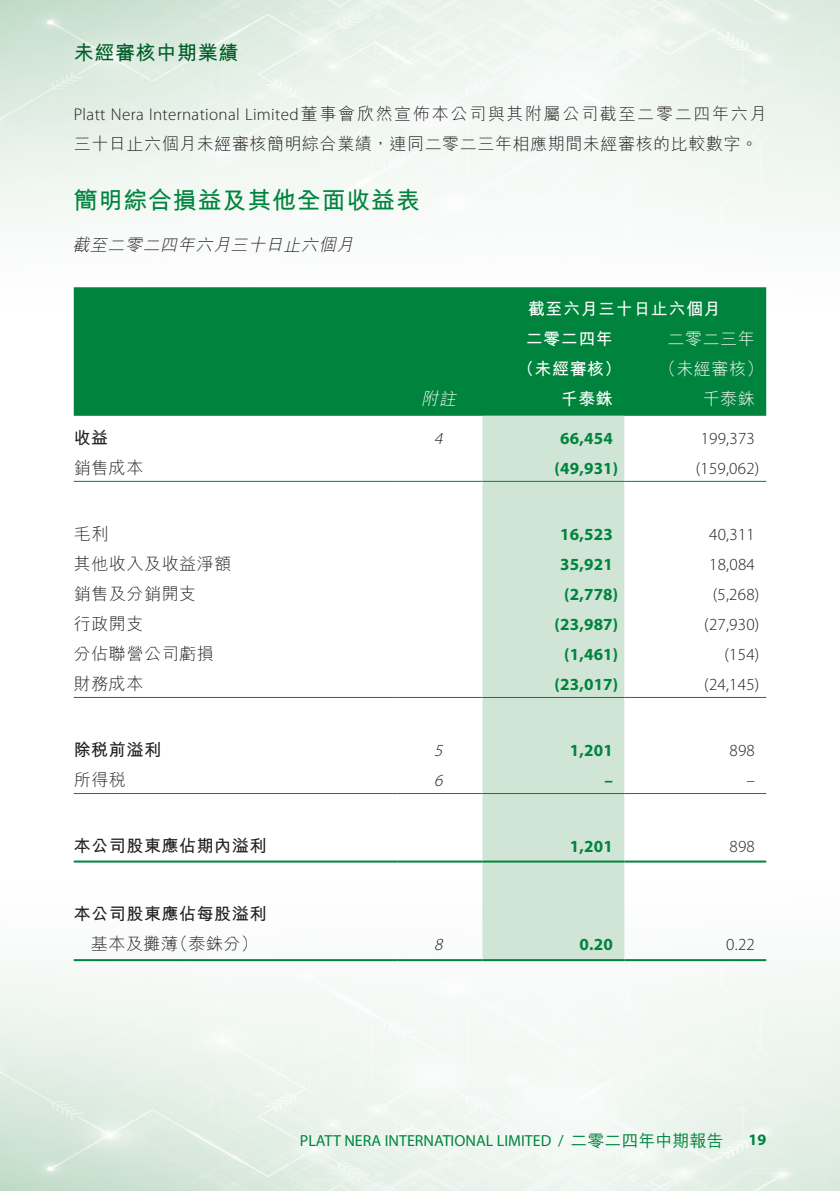
<style>
.page{position:relative;width:840px;height:1191px;background:#fff}
.page>*{position:absolute;margin:0;border:0;box-sizing:border-box;transform-origin:0 0}
.t1{font:700 24px "M Hei HK";letter-spacing:.03em;color:#00843d}
._01_H1{font:700 20px "M Hei HK";letter-spacing:.03em;color:#005e27}
._00_txt{font:300 17px/30px "M Hei HK";letter-spacing:.035em;color:#231f20}
._50_Table_txt{font:700 17px "Myriad Pro";letter-spacing:.01em;color:#00843d}
._50_Table_txt-2{font:300 17px "Myriad Pro";letter-spacing:.015em;color:#231f20}
._50_Table_txt-3{font:300 17px "M Hei HK";letter-spacing:.035em;color:#231f20}
._50_Table_txt-4{font:700 17px "M Hei HK";letter-spacing:.03em;color:#231f20}
._50_Table_txt-5{font:700 17px "M Hei HK";letter-spacing:.03em;color:#fff}
.t2{font:italic 300 17px "M Hei HK";color:#231f20}
._50_Table_txt-6{font:300 17px "M Hei HK";letter-spacing:.035em;color:#fff}
._50_Table_txt-7{font:italic 300 17px "Myriad Pro";color:#231f20}
._50_Table_txt-8{font:italic 300 17px "M Hei HK";color:#fff}
.t3{font:16px "Myriad Pro";color:#00843d}
.t4{font:700 16px "Myriad Pro";color:#00843d}
.s1{font-family:"Myriad Pro"}
.s2{font-family:"M Hei HK";font-weight:500;font-size:17px}
</style>
<div class="page">
<img style="left:0;top:882px;width:839px;height:309px">
<img style="left:0;top:0;width:839px;height:309px">
<div style="left:74px;top:287px;width:691px;height:129px;background:#00843d"></div>
<div style="left:482px;top:416px;width:142px;height:543px;background:#d1e5d6"></div>
<hr style="left:74px;top:481px;width:323px;height:1px;background:#00843d">
<hr style="left:397px;top:481px;width:85px;height:1px;background:#00843d">
<hr style="left:482px;top:481px;width:142px;height:1px;background:#00843d">
<hr style="left:624px;top:481px;width:141px;height:1px;background:#00843d">
<hr style="left:74px;top:697px;width:323px;height:1px;background:#00843d">
<hr style="left:397px;top:697px;width:85px;height:1px;background:#00843d">
<hr style="left:482px;top:697px;width:142px;height:1px;background:#00843d">
<hr style="left:624px;top:697px;width:141px;height:1px;background:#00843d">
<hr style="left:74px;top:793px;width:323px;height:1px;background:#00843d">
<hr style="left:397px;top:793px;width:85px;height:1px;background:#00843d">
<hr style="left:482px;top:793px;width:142px;height:1px;background:#00843d">
<hr style="left:624px;top:793px;width:141px;height:1px;background:#00843d">
<hr style="left:74px;top:860px;width:323px;height:2px;background:#00843d">
<hr style="left:397px;top:860px;width:85px;height:2px;background:#00843d">
<hr style="left:482px;top:860px;width:142px;height:2px;background:#00843d">
<hr style="left:624px;top:860px;width:141px;height:2px;background:#00843d">
<hr style="left:74px;top:959px;width:323px;height:2px;background:#00843d">
<hr style="left:397px;top:959px;width:85px;height:2px;background:#00843d">
<hr style="left:482px;top:959px;width:142px;height:2px;background:#00843d">
<hr style="left:624px;top:959px;width:141px;height:2px;background:#00843d">
<p class="_01_H1" style="left:74px;top:38px;width:166px">未經審核中期業績</p>
<p class="_00_txt" style="left:74px;top:99px;width:693px"><span class="s1">Platt Nera International Limited</span>董事會欣然宣佈本公司與其附屬公司截至二零二四年六月三十日止六個月未經審核簡明綜合業績，連同二零二三年相應期間未經審核的比較數字。</p>
<p class="t1" style="left:74px;top:182px;width:347px">簡明綜合損益及其他全面收益表</p>
<p class="t2" style="left:72px;top:236px;width:286px">截至二零二四年六月三十日止六個月</p>
<p class="_50_Table_txt-5" style="left:527px;top:296px;width:194px">截至六月三十日止六個月</p>
<p class="_50_Table_txt-5" style="left:525px;top:326px;width:89px">二零二四年</p>
<p class="_50_Table_txt-6" style="left:667px;top:330px;width:89px">二零二三年</p>
<p class="_50_Table_txt-5" style="left:517px;top:356px;width:106px">（未經審核）</p>
<p class="_50_Table_txt-6" style="left:658px;top:360px;width:106px">（未經審核）</p>
<p class="_50_Table_txt-8" style="left:421px;top:390px;width:40px">附註</p>
<p class="_50_Table_txt-5" style="left:560px;top:386px;width:54px">千泰銖</p>
<p class="_50_Table_txt-6" style="left:702px;top:390px;width:54px">千泰銖</p>
<p class="_50_Table_txt-4" style="left:74px;top:425px;width:36px">收益</p>
<p class="_50_Table_txt-7" style="left:434px;top:428px;width:14px">4</p>
<p class="_50_Table_txt" style="left:560px;top:427px;width:54px">66,454</p>
<p class="_50_Table_txt-2" style="left:700px;top:428px;width:56px">199,373</p>
<p class="_50_Table_txt-3" style="left:74px;top:459px;width:71px">銷售成本</p>
<p class="_50_Table_txt" style="left:554px;top:457px;width:65px">(49,931)</p>
<p class="_50_Table_txt-2" style="left:695px;top:458px;width:65px">(159,062)</p>
<p class="_50_Table_txt-3" style="left:74px;top:525px;width:36px">毛利</p>
<p class="_50_Table_txt" style="left:560px;top:523px;width:54px">16,523</p>
<p class="_50_Table_txt-2" style="left:708px;top:524px;width:47px">40,311</p>
<p class="_50_Table_txt-3" style="left:74px;top:555px;width:159px">其他收入及收益淨額</p>
<p class="_50_Table_txt" style="left:560px;top:553px;width:54px">35,921</p>
<p class="_50_Table_txt-2" style="left:708px;top:554px;width:47px">18,084</p>
<p class="_50_Table_txt-3" style="left:74px;top:585px;width:124px">銷售及分銷開支</p>
<p class="_50_Table_txt" style="left:564px;top:583px;width:56px">(2,778)</p>
<p class="_50_Table_txt-2" style="left:712px;top:584px;width:48px">(5,268)</p>
<p class="_50_Table_txt-3" style="left:74px;top:615px;width:71px">行政開支</p>
<p class="_50_Table_txt" style="left:554px;top:613px;width:65px">(23,987)</p>
<p class="_50_Table_txt-2" style="left:703px;top:614px;width:56px">(27,930)</p>
<p class="_50_Table_txt-3" style="left:74px;top:645px;width:141px">分佔聯營公司虧損</p>
<p class="_50_Table_txt" style="left:564px;top:643px;width:56px">(1,461)</p>
<p class="_50_Table_txt-2" style="left:724px;top:644px;width:36px">(154)</p>
<p class="_50_Table_txt-3" style="left:74px;top:675px;width:71px">財務成本</p>
<p class="_50_Table_txt" style="left:554px;top:673px;width:65px">(23,017)</p>
<p class="_50_Table_txt-2" style="left:703px;top:674px;width:56px">(24,145)</p>
<p class="_50_Table_txt-4" style="left:74px;top:737px;width:89px">除稅前溢利</p>
<p class="_50_Table_txt-7" style="left:434px;top:740px;width:14px">5</p>
<p class="_50_Table_txt" style="left:569px;top:739px;width:44px">1,201</p>
<p class="_50_Table_txt-2" style="left:729px;top:740px;width:27px">898</p>
<p class="_50_Table_txt-3" style="left:74px;top:771px;width:54px">所得稅</p>
<p class="_50_Table_txt-7" style="left:434px;top:770px;width:14px">6</p>
<p class="_50_Table_txt" style="left:604px;top:769px;width:10px">–</p>
<p class="_50_Table_txt-2" style="left:745px;top:770px;width:10px">–</p>
<p class="_50_Table_txt-4" style="left:74px;top:833px;width:194px">本公司股東應佔期內溢利</p>
<p class="_50_Table_txt" style="left:569px;top:835px;width:44px">1,201</p>
<p class="_50_Table_txt-2" style="left:729px;top:836px;width:27px">898</p>
<p class="_50_Table_txt-4" style="left:74px;top:901px;width:194px">本公司股東應佔每股溢利</p>
<p class="_50_Table_txt-3" style="left:91px;top:935px;width:168px">基本及攤薄（泰銖分）</p>
<p class="_50_Table_txt-7" style="left:434px;top:934px;width:14px">8</p>
<p class="_50_Table_txt" style="left:579px;top:933px;width:35px">0.20</p>
<p class="_50_Table_txt-2" style="left:725px;top:934px;width:30px">0.22</p>
<p class="t3" style="left:299px;top:1130px;width:425px">PLATT NERA INTERNATIONAL LIMITED / <span class="s2">二零二四年中期報告</span></p>
<p class="t4" style="left:748px;top:1129px;width:19px">19</p>
</div>
